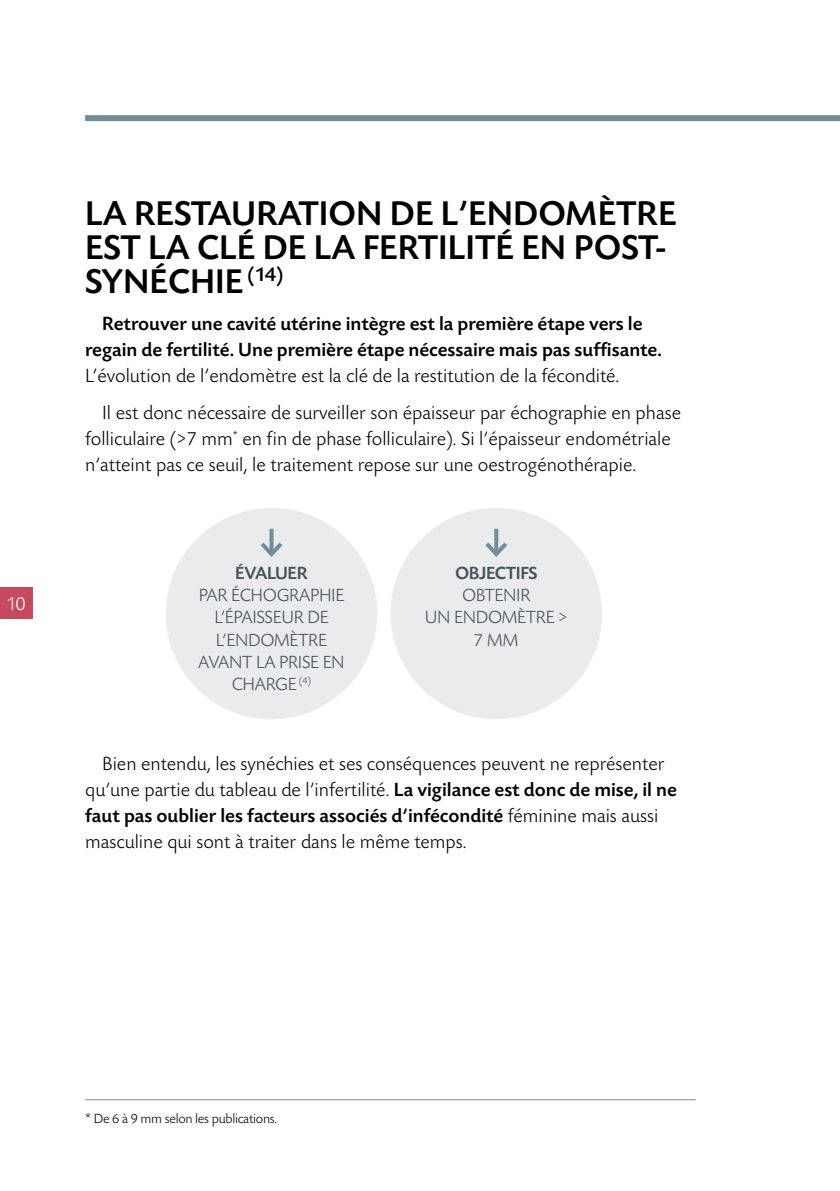
<style>
.page{position:relative;width:840px;height:1191px;background:#fff}
.page>*{position:absolute;margin:0;border:0;box-sizing:border-box;transform-origin:0 0}
.t1{font:500 36px/34px "Today SB";color:#000}
.t2{font:300 20px/26px "Today SB";color:#000}
.t3{font:500 20px/26px "Today SB";color:#000;text-align:center}
.t4{font:300 20px "Today SB";color:#fff}
.t5{font:300 18.4px/22.2px "Today SB";letter-spacing:-.02em;color:#455253;text-align:center}
.t6{font:500 18.4px "Today SB";letter-spacing:-.02em;color:#455253}
.t7{font:300 14px "Today SB";letter-spacing:-.02em;color:#000}
.s1{font-weight:500}
</style>
<div class="page">
<div style="left:0;top:587px;width:32px;height:32px;background:#c7495e"></div>
<div style="left:85px;top:115px;width:754px;height:6px;background:#728d95"></div>
<hr style="left:85px;top:1099px;width:610px;height:1px;background:#728d95">
<div style="left:166px;top:508px;width:211px;height:211px;background:#e4e7e9;border-radius:50%"></div>
<svg style="left:269px;top:529px;width:4px;height:9px"></svg>
<svg style="left:260px;top:538px;width:23px;height:19px"></svg>
<div style="left:390px;top:508px;width:211px;height:211px;background:#e4e7e9;border-radius:50%"></div>
<svg style="left:494px;top:529px;width:4px;height:9px"></svg>
<svg style="left:485px;top:538px;width:22px;height:19px"></svg>
<p class="t4" style="left:6px;top:593px;width:21px">10</p>
<h1 class="t1" style="left:85px;top:197px;width:592px">LA RESTAURATION DE L’ENDOMÈTRE<br>EST LA CLÉ DE LA FERTILITÉ EN POST-<br>SYNÉCHIE <sup>(14)</sup></h1>
<p class="t3" style="left:85px;top:311px;width:578px">Retrouver une cavité utérine intègre est la première étape vers le regain de fertilité. Une première étape nécessaire mais pas suffisante.</p>
<p class="t2" style="left:102px;top:358px;width:580px;line-height:37.4px;text-indent:-17px">L’évolution de l’endomètre est la clé de la restitution de la fécondité.<br>Il est donc nécessaire de surveiller son épaisseur par échographie en phase</p>
<p class="t2" style="left:85px;top:427px;width:586px">folliculaire (&gt;7 mm<sup>*</sup> en fin de phase folliculaire). Si l’épaisseur endométriale n’atteint pas ce seuil, le traitement repose sur une oestrogénothérapie.</p>
<p class="t6" style="left:235px;top:563px;width:74px">ÉVALUER</p>
<p class="t5" style="left:198px;top:585px;width:148px">PAR ÉCHOGRAPHIE<br>L’ÉPAISSEUR DE<br>L’ENDOMÈTRE<br>AVANT LA PRISE EN<br>CHARGE <sup>(4)</sup></p>
<p class="t6" style="left:455px;top:563px;width:84px">OBJECTIFS</p>
<p class="t5" style="left:424px;top:585px;width:144px">OBTENIR<br>UN ENDOMÈTRE &gt;<br>7 MM</p>
<p class="t2" style="left:85px;top:751px;width:593px;text-indent:17px">Bien entendu, les synéchies et ses conséquences peuvent ne représenter qu’une partie du tableau de l’infertilité. <span class="s1">La vigilance est donc de mise, il ne faut pas oublier les facteurs associés d’infécondité</span> féminine mais aussi masculine qui sont à traiter dans le même temps.</p>
<p class="t7" style="left:85px;top:1111px;width:193px">* De 6 à 9 mm selon les publications.</p>
</div>
